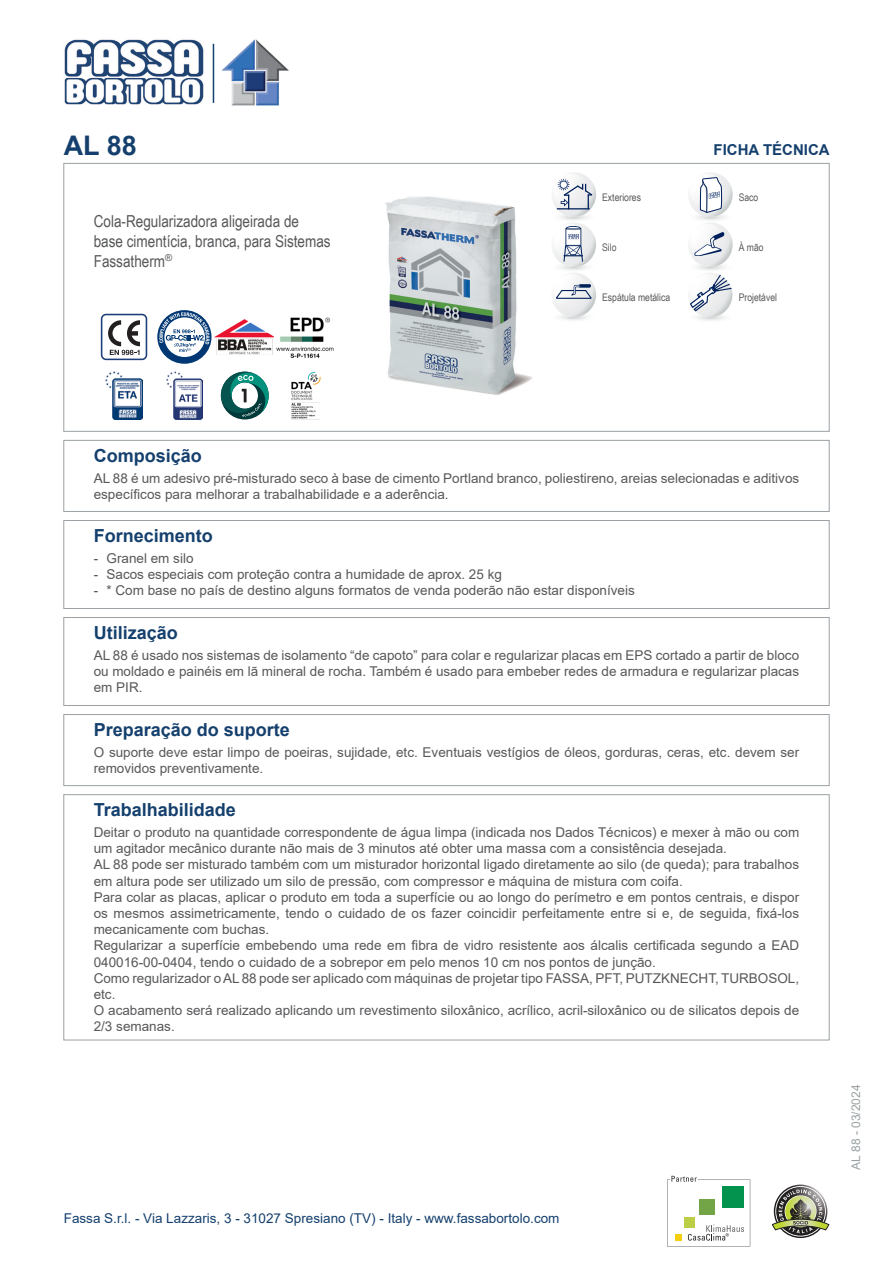
<style>
.page{position:relative;width:893px;height:1263px;background:#fff}
.page>*{position:absolute;margin:0;border:0;box-sizing:border-box;transform-origin:0 0}
.Sottotitolo{font:700 27px "Arial";color:#15406e}
.Titolo{font:700 18px "Arial";color:#15406e}
.Descrizione{font:16.5px/19.8px "Arial Narrow";color:#57585a}
.Scheda_Tecnica{font:700 15px "Arial";color:#15406e}
.Lavorazione{font:13.5px/16.2px "Arial";color:#57585a}
.Impiego{font:13.5px/16.2px "Arial";color:#57585a;text-align:justify}
.Composizione{font:13.5px/16.2px "Arial";color:#57585a}
.Preparazione_del_fondo{font:13.5px/16.2px "Arial";color:#57585a}
.t1{font:13.5px "Arial";color:#15406e}
.t2{font:12px "Arial";color:#9ba1a4}
.Frase{font:10.5px "Arial Narrow";color:#57585a}
</style>
<div class="page">
<div style="left:64px;top:163px;width:765px;height:268px;border:1px solid #9ba1a4"></div>
<svg style="left:108px;top:320px;width:32px;height:35px"></svg>
<div style="left:101px;top:314px;width:46px;height:46px;border:2px solid #1d3e79;border-radius:4px"></div>
<svg style="left:157px;top:310px;width:55px;height:54px"></svg>
<img style="left:215px;top:319px;width:59px;height:36px">
<img style="left:276px;top:317px;width:58px;height:41px">
<img style="left:106px;top:372px;width:36px;height:47px">
<img style="left:166px;top:372px;width:37px;height:47px">
<svg style="left:221px;top:372px;width:48px;height:47px"></svg>
<img style="left:291px;top:372px;width:30px;height:47px">
<img style="left:385px;top:196px;width:147px;height:199px">
<svg style="left:552px;top:172px;width:44px;height:145px"></svg>
<svg style="left:688px;top:172px;width:45px;height:145px"></svg>
<div style="left:64px;top:440px;width:765px;height:72px;border:1px solid #9ba1a4"></div>
<div style="left:64px;top:520px;width:765px;height:89px;border:1px solid #9ba1a4"></div>
<div style="left:64px;top:617px;width:765px;height:89px;border:1px solid #9ba1a4"></div>
<div style="left:64px;top:714px;width:765px;height:72px;border:1px solid #9ba1a4"></div>
<div style="left:64px;top:794px;width:765px;height:246px;border:1px solid #9ba1a4"></div>
<svg style="left:667px;top:1176px;width:83px;height:71px"></svg>
<svg style="left:772px;top:1186px;width:57px;height:50px"></svg>
<img style="left:64px;top:39px;width:140px;height:66px">
<hr style="left:213px;top:44px;width:1px;height:59px;background:#15406e">
<img style="left:221px;top:39px;width:68px;height:67px">
<p class="Sottotitolo" style="left:64px;top:126px;width:75px">AL 88</p>
<p class="Scheda_Tecnica" style="left:714px;top:139px;width:118px">FICHA TÉCNICA</p>
<p class="Descrizione" style="left:94px;top:211px;width:238px">Cola-Regularizadora aligeirada de base cimentícia, branca, para Sistemas<br>Fassatherm<sup>®</sup></p>
<p class="Frase" style="left:602px;top:190px;width:40px">Exteriores</p>
<p class="Frase" style="left:739px;top:190px;width:21px">Saco</p>
<p class="Frase" style="left:602px;top:240px;width:16px">Silo</p>
<p class="Frase" style="left:739px;top:240px;width:26px">À mão</p>
<p class="Frase" style="left:602px;top:290px;width:69px">Espátula metálica</p>
<p class="Frase" style="left:739px;top:290px;width:40px">Projetável</p>
<p class="Titolo" style="left:94px;top:443px;width:110px">Composição</p>
<p class="Composizione" style="left:94px;top:470px;width:707px">AL 88 é um adesivo pré-misturado seco à base de cimento Portland branco, poliestireno, areias selecionadas e aditivos específicos para melhorar a trabalhabilidade e a aderência.</p>
<p class="Titolo" style="left:94px;top:523px;width:121px">Fornecimento</p>
<p class="Lavorazione" style="left:94px;top:550px;width:101px">- Granel em silo</p>
<p class="Lavorazione" style="left:94px;top:566px;width:410px">- Sacos especiais com proteção contra a humidade de aprox. 25 kg</p>
<p class="Lavorazione" style="left:94px;top:582px;width:543px">- * Com base no país de destino alguns formatos de venda poderão não estar disponíveis</p>
<p class="Titolo" style="left:94px;top:620px;width:86px">Utilização</p>
<p class="Impiego" style="left:94px;top:647px;width:707px">AL 88 é usado nos sistemas de isolamento “de capoto” para colar e regularizar placas em EPS cortado a partir de bloco ou moldado e painéis em lã mineral de rocha. Também é usado para embeber redes de armadura e regularizar placas em PIR.</p>
<p class="Titolo" style="left:94px;top:717px;width:198px">Preparação do suporte</p>
<p class="Preparazione_del_fondo" style="left:94px;top:744px;width:707px">O suporte deve estar limpo de poeiras, sujidade, etc. Eventuais vestígios de óleos, gorduras, ceras, etc. devem ser removidos preventivamente.</p>
<p class="Titolo" style="left:94px;top:797px;width:144px">Trabalhabilidade</p>
<p class="Lavorazione" style="left:94px;top:824px;width:707px">Deitar o produto na quantidade correspondente de água limpa (indicada nos Dados Técnicos) e mexer à mão ou com um agitador mecânico durante não mais de 3 minutos até obter uma massa com a consistência desejada.</p>
<p class="Lavorazione" style="left:94px;top:856px;width:707px">AL 88 pode ser misturado também com um misturador horizontal ligado diretamente ao silo (de queda); para trabalhos em altura pode ser utilizado um silo de pressão, com compressor e máquina de mistura com coifa.</p>
<p class="Lavorazione" style="left:94px;top:889px;width:707px;text-align:justify">Para colar as placas, aplicar o produto em toda a superfície ou ao longo do perímetro e em pontos centrais, e dispor os mesmos assimetricamente, tendo o cuidado de os fazer coincidir perfeitamente entre si e, de seguida, fixá-los mecanicamente com buchas.</p>
<p class="Lavorazione" style="left:94px;top:937px;width:707px">Regularizar a superfície embebendo uma rede em fibra de vidro resistente aos álcalis certificada segundo a EAD<br>040016-00-0404, tendo o cuidado de a sobrepor em pelo menos 10 cm nos pontos de junção.</p>
<p class="Lavorazione" style="left:94px;top:970px;width:707px">Como regularizador o AL 88 pode ser aplicado com máquinas de projetar tipo FASSA, PFT, PUTZKNECHT, TURBOSOL, etc.</p>
<p class="Lavorazione" style="left:94px;top:1002px;width:707px">O acabamento será realizado aplicando um revestimento siloxânico, acrílico, acril-siloxânico ou de silicatos depois de<br>2/3 semanas.</p>
<p class="t1" style="left:64px;top:1208px;width:497px">Fassa S.r.l. - Via Lazzaris, 3 - 31027 Spresiano (TV) - Italy - www.fassabortolo.com</p>
<p class="t2" style="left:848px;top:1170px;width:86px;rotate:-90deg">AL 88 - 03/2024</p>
</div>
